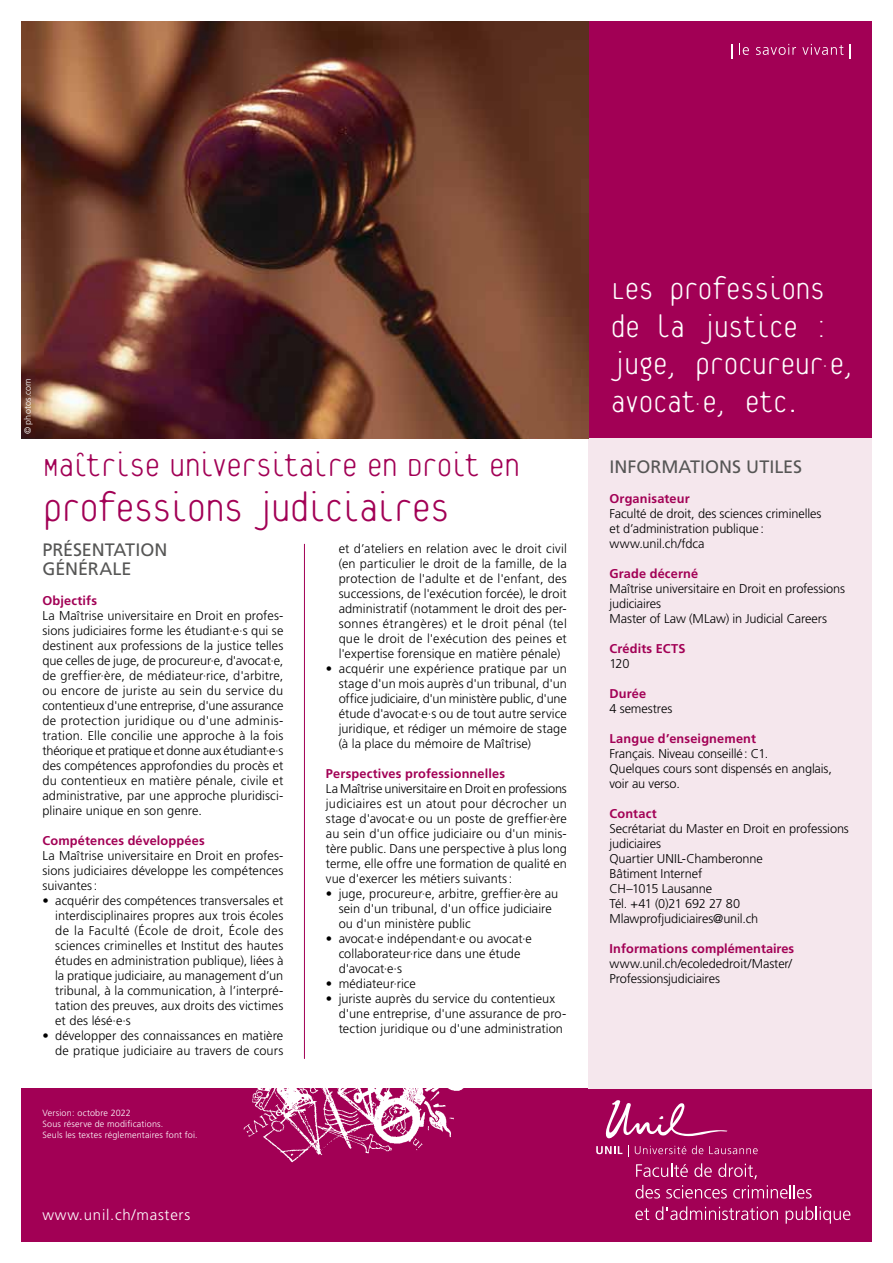
<style>
.page{position:relative;width:893px;height:1263px;background:#fff}
.page>*{position:absolute;margin:0;border:0;box-sizing:border-box;transform-origin:0 0}
.t1{font:100 45px "Platelet";letter-spacing:-.065em;color:#a20055}
.t2{font:100 36.75px "Platelet";letter-spacing:-.065em;color:#a20055}
.t3{font:100 34.5px/37.5px "Platelet";letter-spacing:-.05em;color:#fff}
.t4{font:18px/19.5px "Frutiger LT Std";color:#565655}
.t5{font:300 15px "Frutiger LT Std";letter-spacing:.05em;color:#fff}
.t6{font:300 12.75px/15px "Frutiger LT Std";color:#000}
.t7{font:700 12.75px "Frutiger LT Std";letter-spacing:.01em;color:#a20055}
.t8{font:300 9px/10.8px "Frutiger LT Std";letter-spacing:.015em;color:#fff}
</style>
<div class="page">
<div style="left:588px;top:21px;width:284px;height:417px;background:#a20055"></div>
<div style="left:21px;top:1089px;width:851px;height:153px;background:#a20055"></div>
<img style="left:235px;top:1031px;width:286px;height:132px">
<div style="left:588px;top:438px;width:284px;height:651px;background:#f5e7ed"></div>
<img style="left:21px;top:21px;width:567px;height:417px">
<hr style="left:304px;top:544px;width:1px;height:515px;background:#a20055">
<svg style="left:731px;top:44px;width:1px;height:14px"></svg>
<svg style="left:739px;top:44px;width:10px;height:11px"></svg>
<svg style="left:756px;top:44px;width:40px;height:11px"></svg>
<svg style="left:802px;top:44px;width:41px;height:11px"></svg>
<svg style="left:849px;top:44px;width:1px;height:14px"></svg>
<svg style="left:636px;top:1163px;width:52px;height:14px"></svg>
<svg style="left:694px;top:1163px;width:18px;height:14px"></svg>
<svg style="left:718px;top:1163px;width:39px;height:16px"></svg>
<svg style="left:636px;top:1185px;width:24px;height:13px"></svg>
<svg style="left:666px;top:1185px;width:61px;height:13px"></svg>
<svg style="left:733px;top:1185px;width:79px;height:13px"></svg>
<svg style="left:635px;top:1208px;width:14px;height:12px"></svg>
<svg style="left:655px;top:1206px;width:123px;height:14px"></svg>
<svg style="left:786px;top:1206px;width:64px;height:18px"></svg>
<svg style="left:596px;top:1100px;width:162px;height:57px"></svg>
<p class="t8" style="left:22px;top:434px;width:58px;rotate:-90deg">© photos.com</p>
<h2 class="t2" style="left:43px;top:451px;width:480px">Maîtrise universitaire en Droit en</h2>
<h1 class="t1" style="left:43px;top:490px;width:409px">professions judiciaires</h1>
<h3 class="t4" style="left:42px;top:540px;width:126px">PRÉSENTATION<br>GÉNÉRALE</h3>
<p class="t7" style="left:42px;top:593px;width:56px">Objectifs</p>
<p class="t6" style="left:42px;top:608px;width:242px;text-align:justify">La Maîtrise universitaire en Droit en profes&shy;sions judiciaires forme les étudiant·e·s qui se destinent aux professions de la justice telles que celles de juge, de procureur·e, d'avocat·e, de greffier·ère, de médiateur·rice, d'arbitre, ou encore de juriste au sein du service du contentieux d'une entreprise, d'une assurance de protection juridique ou d'une adminis&shy;tration. Elle concilie une approche à la fois théorique et pratique et donne aux étudiant·e·s des compétences approfondies du procès et du contentieux en matière pénale, civile et administrative, par une approche pluridisci&shy;plinaire unique en son genre.</p>
<p class="t7" style="left:42px;top:833px;width:164px">Compétences développées</p>
<p class="t6" style="left:42px;top:848px;width:242px;text-align:justify">La Maîtrise universitaire en Droit en profes&shy;sions judiciaires développe les compétences suivantes:</p>
<p class="t6" style="left:55px;top:893px;width:230px;text-align:justify;text-indent:-13px">• acquérir des compétences transversales et interdisciplinaires propres aux trois écoles de la Faculté (École de droit, École des sciences criminelles et Institut des hautes études en administration publique), liées à la pratique judiciaire, au management d’un tribunal, à la communication, à l’interpré&shy;tation des preuves, aux droits des victimes et des lésé·e·s</p>
<p class="t6" style="left:42px;top:1028px;width:242px;text-align:right">• développer des connaissances en matière de pratique judiciaire au travers de cours</p>
<p class="t6" style="left:339px;top:542px;width:230px;text-align:justify">et d’ateliers en relation avec le droit civil (en particulier le droit de la famille, de la protection de l'adulte et de l'enfant, des successions, de l'exécution forcée), le droit administratif (notamment le droit des per&shy;sonnes étrangères) et le droit pénal (tel que le droit de l'exécution des peines et l'expertise forensique en matière pénale)</p>
<p class="t6" style="left:339px;top:662px;width:230px;text-align:justify;text-indent:-13px">• acquérir une expérience pratique par un stage d'un mois auprès d'un tribunal, d'un office judiciaire, d'un ministère public, d'une étude d'avocat·e·s ou de tout autre service juridique, et rédiger un mémoire de stage (à la place du mémoire de Maîtrise)</p>
<p class="t7" style="left:326px;top:766px;width:181px">Perspectives professionnelles</p>
<p class="t6" style="left:326px;top:782px;width:242px;text-align:justify">La Maîtrise universitaire en Droit en professions judiciaires est un atout pour décrocher un stage d'avocat·e ou un poste de greffier·ère au sein d'un office judiciaire ou d'un minis&shy;tère public. Dans une perspective à plus long terme, elle offre une formation de qualité en vue d'exercer les métiers suivants:</p>
<p class="t6" style="left:339px;top:887px;width:221px;text-indent:-13px">• juge, procureur·e, arbitre, greffier·ère au sein d'un tribunal, d'un office judiciaire ou d'un ministère public</p>
<p class="t6" style="left:339px;top:932px;width:195px;text-indent:-13px">• avocat·e indépendant·e ou avocat·e collaborateur·rice dans une étude d'avocat·e·s</p>
<p class="t6" style="left:326px;top:977px;width:91px">• médiateur·rice</p>
<p class="t6" style="left:339px;top:991px;width:229px;text-indent:-13px">• juriste auprès du service du contentieux d'une entreprise, d'une assurance de pro&shy;tection juridique ou d'une administration</p>
<p class="t8" style="left:43px;top:1108px;width:157px">Version: octobre 2022<br>Sous réserve de modifications.<br>Seuls les textes réglementaires font foi.</p>
<p class="t5" style="left:43px;top:1206px;width:149px">www.unil.ch/masters</p>
<h3 class="t3" style="left:610px;top:272px;width:248px">Les professions de la justice : juge, procureur·e, avocat·e, etc.</h3>
<h3 class="t4" style="left:609px;top:457px;width:194px">INFORMATIONS UTILES</h3>
<p class="t7" style="left:609px;top:491px;width:82px">Organisateur</p>
<p class="t6" style="left:609px;top:506px;width:213px">Faculté de droit, des sciences criminelles et d’administration publique : www.unil.ch/fdca</p>
<p class="t7" style="left:609px;top:566px;width:90px">Grade décerné</p>
<p class="t6" style="left:609px;top:581px;width:237px">Maîtrise universitaire en Droit en professions judiciaires<br>Master of Law (MLaw) in Judicial Careers</p>
<p class="t7" style="left:609px;top:641px;width:78px">Crédits ECTS</p>
<p class="t6" style="left:609px;top:656px;width:21px">120</p>
<p class="t7" style="left:609px;top:686px;width:38px">Durée</p>
<p class="t6" style="left:609px;top:701px;width:64px">4 semestres</p>
<p class="t7" style="left:609px;top:731px;width:148px">Langue d’enseignement</p>
<p class="t6" style="left:609px;top:746px;width:224px">Français. Niveau conseillé: C1.<br>Quelques cours sont dispensés en anglais, voir au verso.</p>
<p class="t7" style="left:609px;top:806px;width:49px">Contact</p>
<p class="t6" style="left:609px;top:821px;width:241px">Secrétariat du Master en Droit en professions judiciaires<br>Quartier UNIL-Chamberonne<br>Bâtiment Internef<br>CH–1015 Lausanne<br>Tél. +41 (0)21 692 27 80<br>Mlawprofjudiciaires@unil.ch</p>
<p class="t7" style="left:609px;top:941px;width:186px">Informations complémentaires</p>
<p class="t6" style="left:609px;top:956px;width:184px">www.unil.ch/ecolededroit/Master/<br>Professionsjudiciaires</p>
</div>
